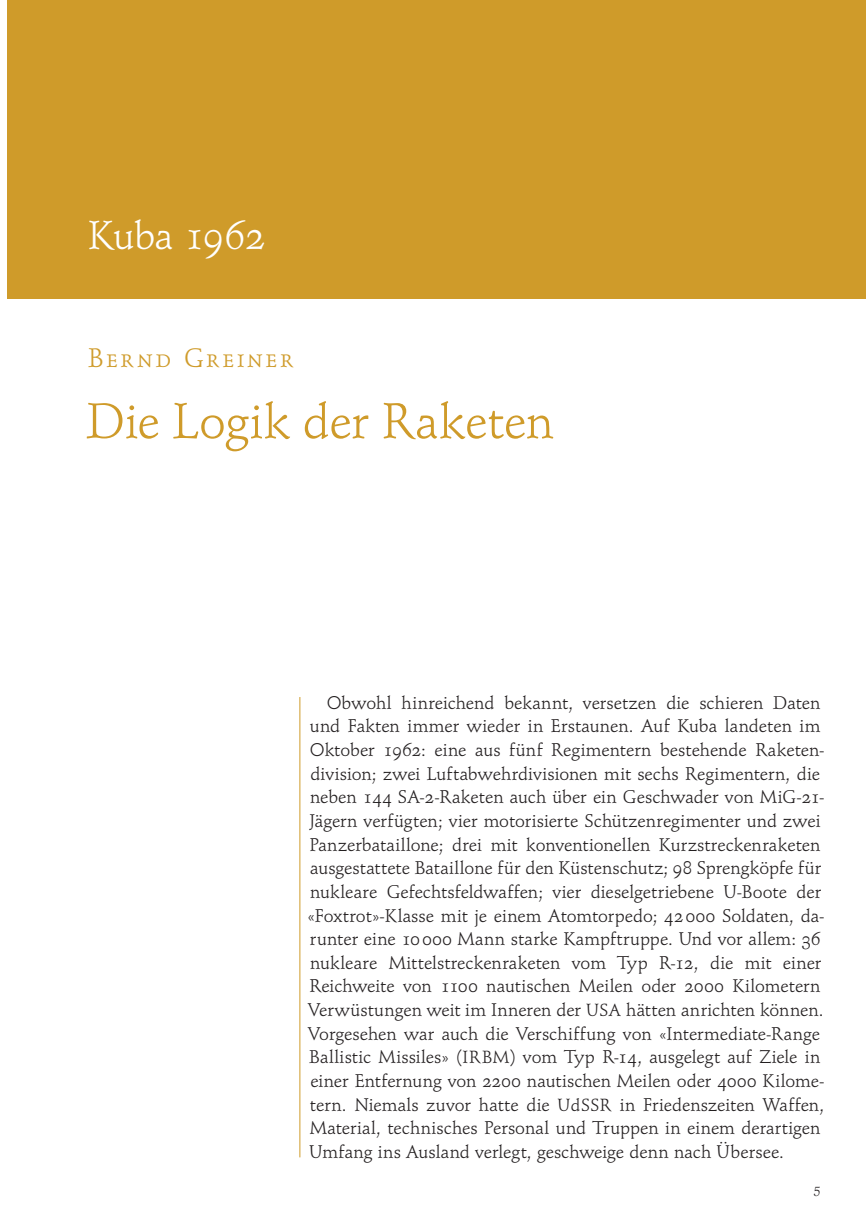
<style>
.page{position:relative;width:866px;height:1226px;background:#fff}
.page>*{position:absolute;margin:0;border:0;box-sizing:border-box;transform-origin:0 0}
.t1{font:52.5px "Schneidler OSF";color:#cf9b2a}
.t2{font:42px "Schneidler OSF";letter-spacing:-.01em;color:#fff}
.t3{font:28px "Schneidler SC";letter-spacing:.11em;color:#cf9b2a}
.t4{font:19.25px/23.6px "Schneidler OSF";letter-spacing:.005em;color:#231f20}
.t5{font:14px "Schneidler OSF";color:#231f20}
.s1{font-size:18.38px}
</style>
<div class="page">
<hr style="left:299px;top:697px;width:1px;height:460px;background:#cf9b2a">
<div style="left:7px;top:0;width:859px;height:298px;background:#cf9b2a"></div>
<h2 class="t2" style="left:88px;top:219px;width:179px">Kuba 1962</h2>
<h3 class="t3" style="left:88px;top:341px;width:206px">Bernd Greiner</h3>
<h1 class="t1" style="left:86px;top:400px;width:469px">Die Logik der Raketen</h1>
<p class="t4" style="left:308px;top:692px;width:518px;text-indent:19px">Obwohl hinreichend bekannt, versetzen die schieren Daten und Fakten immer wieder in Erstaunen. Auf Kuba landeten im Oktober 1962: eine aus fünf Regimentern bestehende Raketen&shy;division; zwei Luftabwehrdivisionen mit sechs Regimentern, die neben 144 SA-2-Raketen auch über ein Geschwader von MiG-21- Jägern verfügten; vier motorisierte Schützenregimenter und zwei Panzerbataillone; drei mit konventionellen Kurzstreckenraketen ausgestattete Bataillone für den Küstenschutz; 98 Sprengköpfe für nukleare Gefechtsfeldwaffen; vier dieselgetriebene U-Boote der «Foxtrot»-Klasse mit je einem Atomtorpedo; 42 000 Soldaten, da&shy;runter eine 10 000 Mann starke Kampftruppe. Und vor allem: 36 nukleare Mittelstreckenraketen vom Typ R-12, die mit einer Reich weite von 1100 nautischen Meilen oder 2000 Kilometern Verwüs tungen weit im Inneren der <span class="s1">USA</span> hätten anrichten können.<br>Vorgesehen war auch die Verschiffung von «Intermediate-Range Ballistic Missiles» (<span class="s1">IRBM</span>) vom Typ R-14, ausgelegt auf Ziele in einer Entfernung von 2200 nautischen Meilen oder 4000 Kilome&shy;tern. Niemals zuvor hatte die <span class="s1">UdSSR</span> in Friedenszeiten Waffen, Material, technisches Personal und Truppen in einem derartigen Umfang ins Ausland verlegt, geschweige denn nach Übersee.</p>
<p class="t5" style="left:814px;top:1183px;width:8px">5</p>
</div>
